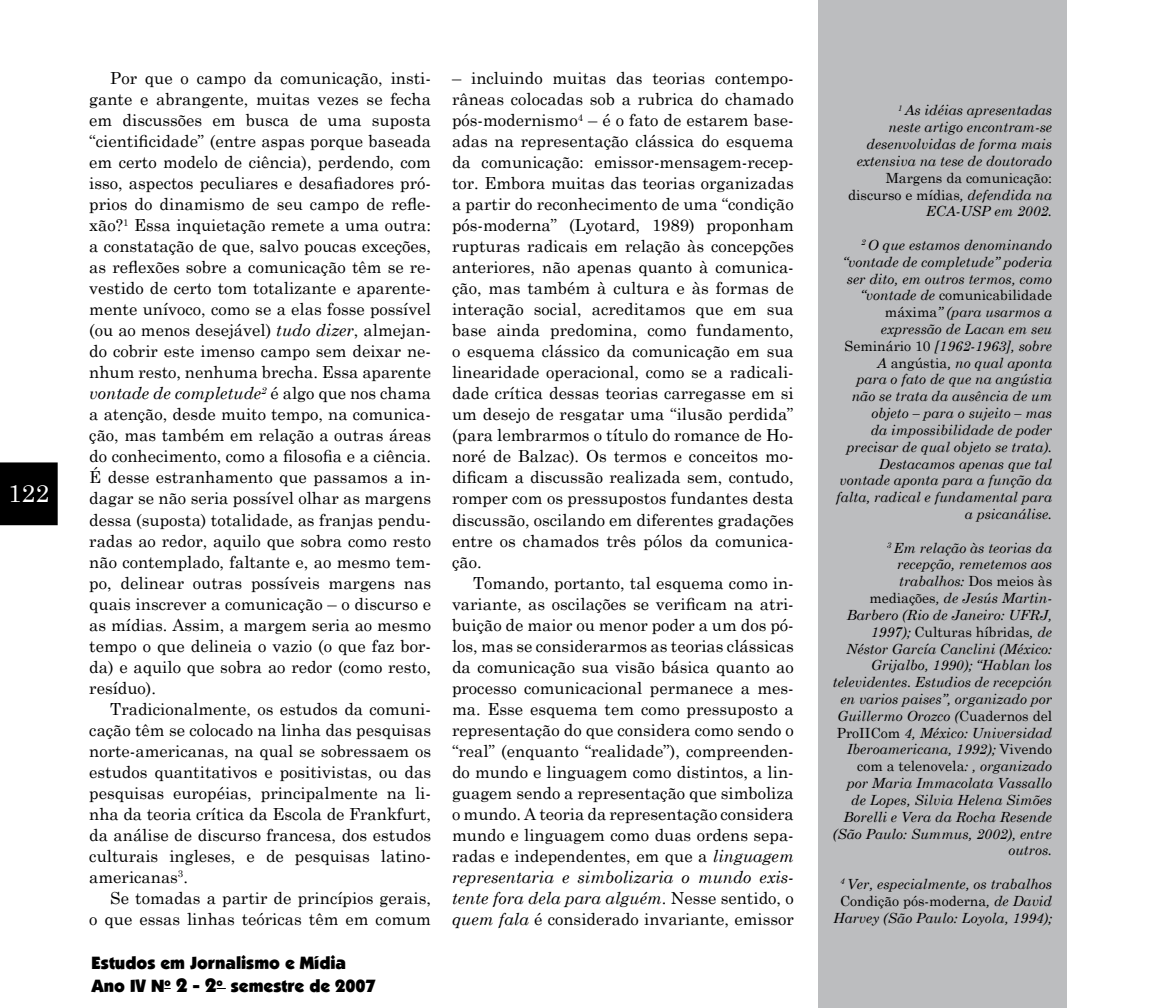
<style>
.page{position:relative;width:1156px;height:1008px;background:#fff}
.page>*{position:absolute;margin:0;border:0;box-sizing:border-box;transform-origin:0 0}
.t1{font:24.5px "Century Schoolbook";color:#fff}
.t2{font:17.5px/23.1px "Boulder";color:#000}
.t3{font:16.62px/21px "Century Schoolbook";color:#000;text-align:justify}
.t4{font:italic 14px/16.8px "Century Schoolbook";color:#000;text-align:right}
.t5{font:14px/16.8px "Century Schoolbook";color:#000;text-align:right}
.s1{font-style:italic}
.s2{font-size:19.25px}
.s3{font-style:normal}
</style>
<div class="page">
<div style="left:0;top:462px;width:58px;height:63px;background:#000"></div>
<div style="left:819px;top:0;width:248px;height:1007px;background:#bcbdbf"></div>
<h1 class="t1" style="left:8px;top:472px;width:43px">122</h1>
<p class="t3" style="left:89px;top:66px;width:343px;text-indent:21px">Por que o campo da comunicação, insti&shy;gante e abrangente, muitas vezes se fecha em discussões em busca de uma suposta “cientificidade” (entre aspas porque baseada em certo modelo de ciência), perdendo, com isso, aspectos peculiares e desafiadores pró&shy;prios do dinamismo de seu campo de refle&shy;xão?<sup>1</sup> Essa inquietação remete a uma outra: a constatação de que, salvo poucas exceções, as reflexões sobre a comunicação têm se re&shy;vestido de certo tom totalizante e aparente&shy;mente unívoco, como se a elas fosse possível (ou ao menos desejável) <span class="s1">tudo dizer</span>, almejan&shy;do cobrir este imenso campo sem deixar ne&shy;nhum resto, nenhuma brecha. Essa aparente <span class="s1">vontade de completude</span><sup>2</sup> é algo que nos chama a atenção, desde muito tempo, na comunica&shy;ção, mas também em relação a outras áreas do conhecimento, como a filosofia e a ciência.<br>É desse estranhamento que passamos a in&shy;dagar se não seria possível olhar as margens dessa (suposta) totalidade, as franjas pendu&shy;radas ao redor, aquilo que sobra como resto não contemplado, faltante e, ao mesmo tem&shy;po, delinear outras possíveis margens nas quais inscrever a comunicação – o discurso e as mídias. Assim, a margem seria ao mesmo tempo o que delineia o vazio (o que faz bor&shy;da) e aquilo que sobra ao redor (como resto, resíduo).</p>
<p class="t3" style="left:89px;top:696px;width:343px;text-indent:21px">Tradicionalmente, os estudos da comuni&shy;cação têm se colocado na linha das pesquisas norte-americanas, na qual se sobressaem os estudos quantitativos e positivistas, ou das pesquisas européias, principalmente na li&shy;nha da teoria crítica da Escola de Frankfurt, da análise de discurso francesa, dos estudos culturais ingleses, e de pesquisas latino&shy;americanas<sup>3</sup>.</p>
<p class="t3" style="left:89px;top:885px;width:343px;text-align:right">Se tomadas a partir de princípios gerais,<br>o que essas linhas teóricas têm em comum</p>
<p class="t2" style="left:91px;top:951px;width:285px">Estudos em Jornalismo e Mídia<br>Ano IV N<sup>o</sup> <span class="s2">2 - 2</span><sup>o</sup> semestre de 2007</p>
<p class="t3" style="left:452px;top:66px;width:343px">– incluindo muitas das teorias contempo&shy;râneas colocadas sob a rubrica do chamado pós-modernismo<sup>4</sup> – é o fato de estarem base&shy;adas na representação clássica do esquema da comunicação: emissor-mensagem-recep&shy;tor. Embora muitas das teorias organizadas a partir do reconhecimento de uma “condição pós-moderna” (Lyotard, 1989) proponham rupturas radicais em relação às concepções anteriores, não apenas quanto à comunica&shy;ção, mas também à cultura e às formas de interação social, acreditamos que em sua base ainda predomina, como fundamento, o esquema clássico da comunicação em sua linearidade operacional, como se a radicali&shy;dade crítica dessas teorias carregasse em si um desejo de resgatar uma “ilusão perdida” (para lembrarmos o título do romance de Ho&shy;noré de Balzac). Os termos e conceitos mo&shy;dificam a discussão realizada sem, contudo, romper com os pressupostos fundantes desta discussão, oscilando em diferentes gradações entre os chamados três pólos da comunica&shy;ção.</p>
<p class="t3" style="left:452px;top:570px;width:343px;text-indent:21px">Tomando, portanto, tal esquema como in&shy;variante, as oscilações se verificam na atri&shy;buição de maior ou menor poder a um dos pó&shy;los, mas se considerarmos as teorias clássicas da comunicação sua visão básica quanto ao processo comunicacional permanece a mes&shy;ma. Esse esquema tem como pressuposto a representação do que considera como sendo o “real” (enquanto “realidade”), compreenden&shy;do mundo e linguagem como distintos, a lin&shy;guagem sendo a representação que simboliza o mundo. A teoria da representação considera mundo e linguagem como duas ordens sepa&shy;radas e independentes, em que a <span class="s1">linguagem representaria e simbolizaria o mundo exis&shy;tente fora dela para alguém</span>. Nesse sentido, o <span class="s1">quem fala</span> é considerado invariante, emissor</p>
<p class="t4" style="left:857px;top:101px;width:197px"><sup>1</sup> As idéias apresentadas<br>neste artigo encontram-se desenvolvidas de forma mais extensiva na tese de doutorado</p>
<p class="t5" style="left:848px;top:168px;width:206px">Margens da comunicação: discurso e mídias<span class="s1">, defendida na<br>ECA-USP em 2002.</span></p>
<p class="t4" style="left:836px;top:236px;width:217px"><sup>2</sup> O que estamos denominando “vontade de completude” poderia ser dito, em outros termos, como “vontade de <span class="s3">comunicabilidade máxima</span>” (para usarmos a expressão de Lacan em seu<br><span class="s3">Seminário 10</span> [1962-1963], sobre<br>A <span class="s3">angústia</span>, no qual aponta<br>para o fato de que na angústia não se trata da ausência de um objeto – para o sujeito – mas<br>da impossibilidade de poder precisar de qual objeto se trata).<br>Destacamos apenas que tal vontade aponta para a função da falta, radical e fundamental para a psicanálise.</p>
<p class="t4" style="left:833px;top:538px;width:221px"><sup>3</sup> Em relação às teorias da recepção, remetemos aos trabalhos: <span class="s3">Dos meios às mediações</span>, de Jesús Martin-<br>Barbero (Rio de Janeiro: UFRJ,<br>1997); <span class="s3">Culturas híbridas</span>, de<br>Néstor García Canclini (México:<br>Grijalbo, 1990); “Hablan los televidentes. Estudios de recepción en varios paises”, organizado por<br>Guillermo Orozco (<span class="s3">Cuadernos del<br>ProIICom</span> 4, México: Universidad<br>Iberoamericana, 1992); <span class="s3">Vivendo com a telenovela</span>: , organizado por Maria Immacolata Vassallo de Lopes, Silvia Helena Simões<br>Borelli e Vera da Rocha Resende (São Paulo: Summus, 2002), entre outros.</p>
<p class="t4" style="left:833px;top:874px;width:221px;text-align:center"><sup>4</sup> Ver, especialmente, os trabalhos<br><span class="s3">Condição pós-moderna</span>, de David<br>Harvey (São Paulo: Loyola, 1994);</p>
</div>
